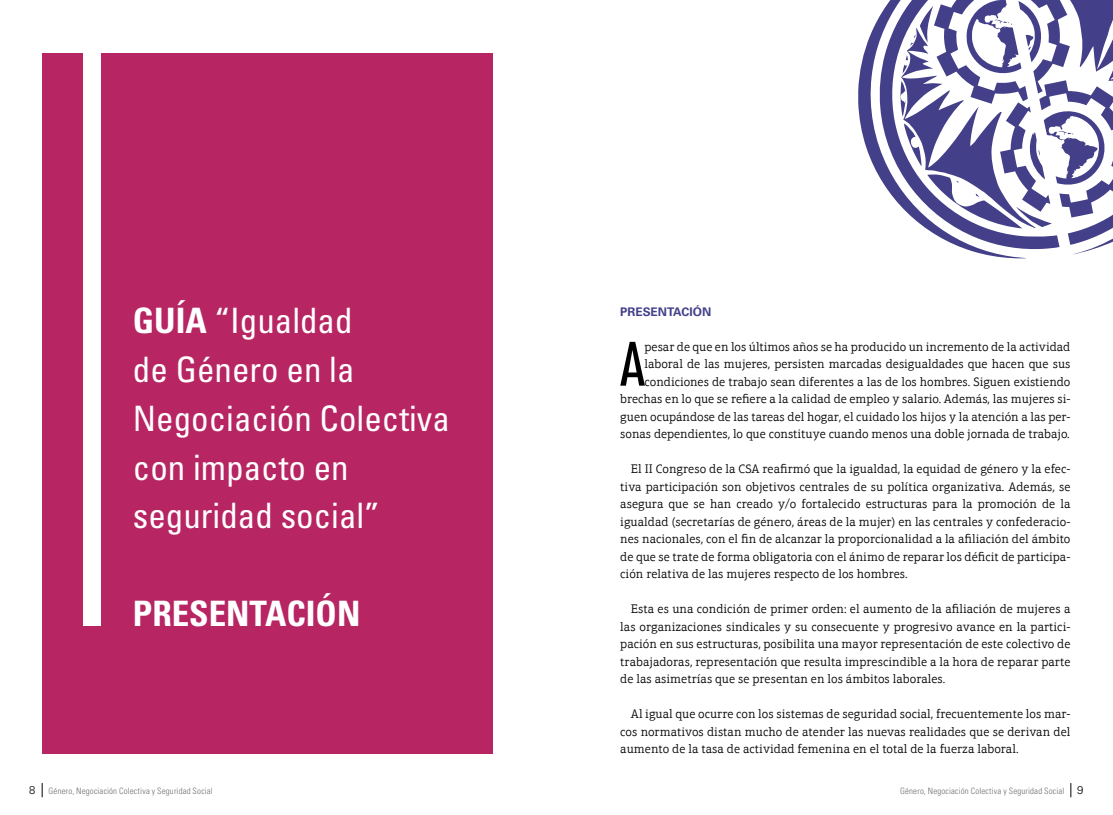
<style>
.page{position:relative;width:1113px;height:815px;background:#fff}
.page>*{position:absolute;margin:0;border:0;box-sizing:border-box;transform-origin:0 0}
.t1{font:condensed 62.12px "Akzidenz Grotesk BE";color:#000}
.t2{font:condensed 35px/48.8px "Univers LT Std";color:#fff}
.t3{font:700 condensed 35px "Univers LT Std";color:#fff}
.t4{font:300 12.5px/17.5px "Aptifer Slab Com";letter-spacing:-.005em;color:#000;text-align:justify}
.t5{font:700 11.88px "Univers LT Std";color:#434089}
.t6{font:300 condensed 8.75px "Univers LT Std";letter-spacing:.02em;color:#6d6e71}
.s1{font-weight:700}
.s2{font-stretch:normal;font-size:11.25px;color:#000}
</style>
<div class="page">
<svg style="left:42px;top:783px;width:1px;height:14px"></svg>
<svg style="left:1070px;top:783px;width:1px;height:14px"></svg>
<div style="left:43px;top:53px;width:450px;height:700px;background:#b72563"></div>
<div style="left:83px;top:0;width:18px;height:626px;background:#fff"></div>
<svg style="left:858px;top:0;width:255px;height:258px"></svg>
<h2 class="t2" style="left:133px;top:296px;width:318px"><span class="s1">Guía</span> “Igualdad<br>de Género en la<br>Negociación Colectiva con impacto en seguridad social”</h2>
<h2 class="t3" style="left:133px;top:592px;width:229px">PRESENTACIÓN</h2>
<p class="t5" style="left:620px;top:305px;width:93px">PRESENTACIÓN</p>
<h1 class="t1" style="left:620px;top:330px;width:26px">A</h1>
<p class="t4" style="left:620px;top:338px;width:452px;text-align:right">pesar de que en los últimos años se ha producido un incremento de la actividad laboral de las mujeres, persisten marcadas desigualdades que hacen que sus condiciones de trabajo sean diferentes a las de los hombres. Siguen existiendo brechas en lo que se refiere a la calidad de empleo y salario. Además, las mujeres si&shy;guen ocupándose de las tareas del hogar, el cuidado los hijos y la atención a las per&shy;sonas dependientes, lo que constituye cuando menos una doble jornada de trabajo.</p>
<p class="t4" style="left:620px;top:460px;width:452px;text-indent:11px">El II Congreso de la CSA reafirmó que la igualdad, la equidad de género y la efec&shy;tiva participación son objetivos centrales de su política organizativa. Además, se asegura que se han creado y/o fortalecido estructuras para la promoción de la igualdad (secretarías de género, áreas de la mujer) en las centrales y confederacio&shy;nes nacionales, con el fin de alcanzar la proporcionalidad a la afiliación del ámbito de que se trate de forma obligatoria con el ánimo de reparar los déficit de participa&shy;ción relativa de las mujeres respecto de los hombres.</p>
<p class="t4" style="left:620px;top:600px;width:452px;text-indent:11px">Esta es una condición de primer orden: el aumento de la afiliación de mujeres a las organizaciones sindicales y su consecuente y progresivo avance en la partici&shy;pación en sus estructuras, posibilita una mayor representación de este colectivo de trabajadoras, representación que resulta imprescindible a la hora de reparar parte de las asimetrías que se presentan en los ámbitos laborales.</p>
<p class="t4" style="left:620px;top:705px;width:451px;text-indent:11px">Al igual que ocurre con los sistemas de seguridad social, frecuentemente los mar&shy;cos normativos distan mucho de atender las nuevas realidades que se derivan del aumento de la tasa de actividad femenina en el total de la fuerza laboral.</p>
<p class="t6" style="left:29px;top:786px;width:185px"><span class="s2">8</span> Género, Negociación Colectiva y Seguridad Social</p>
<p class="t6" style="left:900px;top:786px;width:185px">Género, Negociación Colectiva y Seguridad Social <span class="s2">9</span></p>
</div>
